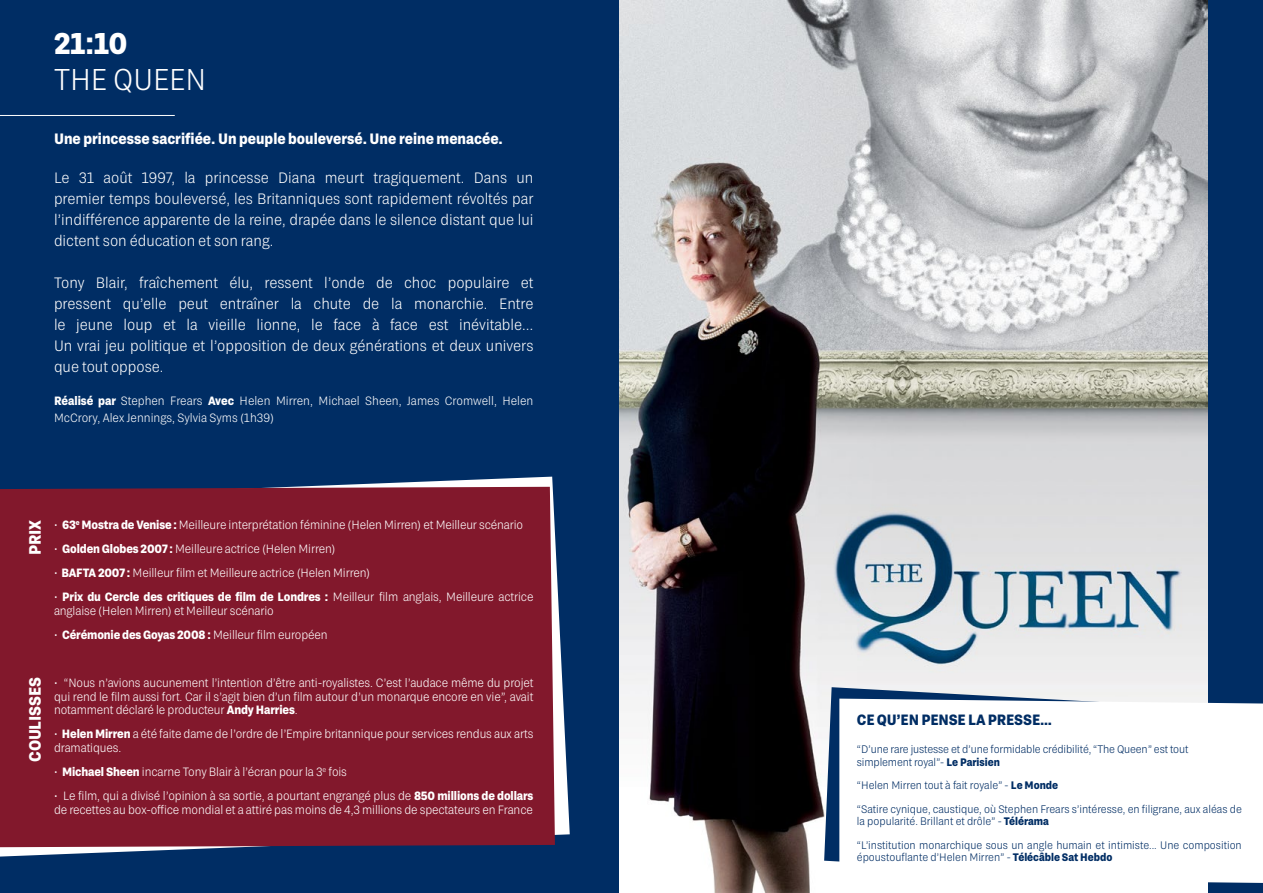
<style>
.page{position:relative;width:1263px;height:893px;background:#002d64}
.page>*{position:absolute;margin:0;border:0;box-sizing:border-box;transform-origin:0 0}
.t1{font:300 30px "Grtsk Exa";color:#fff}
.t2{font:700 30px "Grtsk Exa";color:#fff}
.t3{font:700 16.5px "Grtsk Exa";letter-spacing:-.01em;color:#fff}
.t4{font:300 15px/21px "Grtsk Exa";color:#fff;text-align:justify}
.t5{font:700 15px "Grtsk Exa";color:#fff}
.t6{font:700 14.85px "Grtsk Exa";letter-spacing:-.01em;color:#002d64}
.t7{font:300 12px/13.5px "Grtsk Exa";letter-spacing:-.01em;color:#fff}
.t8{font:700 12px "Grtsk Exa";letter-spacing:-.01em;color:#fff}
.t9{font:300 10.8px/12.1px "Grtsk Exa";color:#002d64}
.s1{font-weight:700}
.s2{font-weight:300}
</style>
<div class="page">
<img style="left:619px;top:0;width:589px;height:893px">
<hr style="left:0;top:115px;width:175px;height:1px;background:#fff">
<svg style="left:0;top:477px;width:570px;height:379px"></svg>
<div style="left:0;top:487px;width:555px;height:360px;background:#82182c"></div>
<svg style="left:824px;top:687px;width:384px;height:198px"></svg>
<div style="left:839px;top:699px;width:424px;height:184px;background:#fff"></div>
<h1 class="t2" style="left:54px;top:25px;width:75px">21:10</h1>
<h1 class="t1" style="left:54px;top:61px;width:154px">THE QUEEN</h1>
<p class="t5" style="left:54px;top:129px;width:450px">Une princesse sacrifiée. Un peuple bouleversé. Une reine menacée.</p>
<p class="t4" style="left:54px;top:167px;width:481px">Le 31 août 1997, la princesse Diana meurt tragiquement. Dans un premier temps bouleversé, les Britanniques sont rapidement révoltés par l’indifférence apparente de la reine, drapée dans le silence distant que lui dictent son éducation et son rang.</p>
<p class="t4" style="left:54px;top:272px;width:481px">Tony Blair, fraîchement élu, ressent l’onde de choc populaire et pressent qu’elle peut entraîner la chute de la monarchie. Entre le jeune loup et la vieille lionne, le face à face est inévitable… Un vrai jeu politique et l’opposition de deux générations et deux univers que tout oppose.</p>
<p class="t7" style="left:54px;top:392px;width:481px;line-height:16.5px"><span class="s1">Réalisé par</span> Stephen Frears <span class="s1">Avec</span> Helen Mirren, Michael Sheen, James Cromwell, Helen<br>McCrory, Alex Jennings, Sylvia Syms (1h39)</p>
<h2 class="t3" style="left:25px;top:555px;width:37px;rotate:-90deg">PRIX</h2>
<h2 class="t3" style="left:25px;top:762px;width:86px;rotate:-90deg">COULISSES</h2>
<p class="t7" style="left:54px;top:518px;width:471px">• <span class="s1">63</span><sup>e</sup> <span class="s1">Mostra de Venise :</span> Meilleure interprétation féminine (Helen Mirren) et Meilleur scénario</p>
<p class="t7" style="left:54px;top:542px;width:283px">• <span class="s1">Golden Globes 2007 :</span> Meilleure actrice (Helen Mirren)</p>
<p class="t7" style="left:54px;top:566px;width:318px">• <span class="s1">BAFTA 2007 :</span> Meilleur film et Meilleure actrice (Helen Mirren)</p>
<p class="t7" style="left:54px;top:590px;width:481px">• <span class="s1">Prix du Cercle des critiques de film de Londres :</span> Meilleur film anglais, Meilleure actrice anglaise (Helen Mirren) et Meilleur scénario</p>
<p class="t8" style="left:54px;top:627px;width:275px"><span class="s2">•</span> Cérémonie des Goyas 2008 : <span class="s2">Meilleur film européen</span></p>
<p class="t7" style="left:54px;top:676px;width:481px;text-align:justify">• “Nous n’avions aucunement l’intention d’être anti-royalistes. C’est l’audace même du projet qui rend le film aussi fort. Car il s’agit bien d’un film autour d’un monarque encore en vie”, avait notamment déclaré le producteur <span class="s1">Andy Harries</span>.</p>
<p class="t7" style="left:54px;top:727px;width:481px">• <span class="s1">Helen Mirren</span> a été faite dame de l’ordre de l’Empire britannique pour services rendus aux arts dramatiques.</p>
<p class="t7" style="left:54px;top:765px;width:294px">• <span class="s1">Michael Sheen</span> incarne Tony Blair à l’écran pour la 3<sup>e</sup> fois</p>
<p class="t7" style="left:54px;top:789px;width:481px">• Le film, qui a divisé l’opinion à sa sortie, a pourtant engrangé plus de <span class="s1">850 millions de dollars </span>de recettes au box-office mondial et a attiré pas moins de 4,3 millions de spectateurs en France</p>
<p class="t6" style="left:857px;top:711px;width:197px">CE QU’EN PENSE LA PRESSE…</p>
<p class="t9" style="left:857px;top:743px;width:333px">“D’une rare justesse et d’une formidable crédibilité, “The Queen” est tout simplement royal”- <span class="s1">Le Parisien</span></p>
<p class="t9" style="left:857px;top:779px;width:203px">“Helen Mirren tout à fait royale” - <span class="s1">Le Monde</span></p>
<p class="t9" style="left:857px;top:803px;width:386px">“Satire cynique, caustique, où Stephen Frears s’intéresse, en filigrane, aux aléas de la popularité. Brillant et drôle” - <span class="s1">Télérama</span></p>
<p class="t9" style="left:857px;top:839px;width:386px">“L’institution monarchique sous un angle humain et intimiste... Une composition époustouflante d’Helen Mirren” - <span class="s1">Télécâble Sat Hebdo</span></p>
</div>
